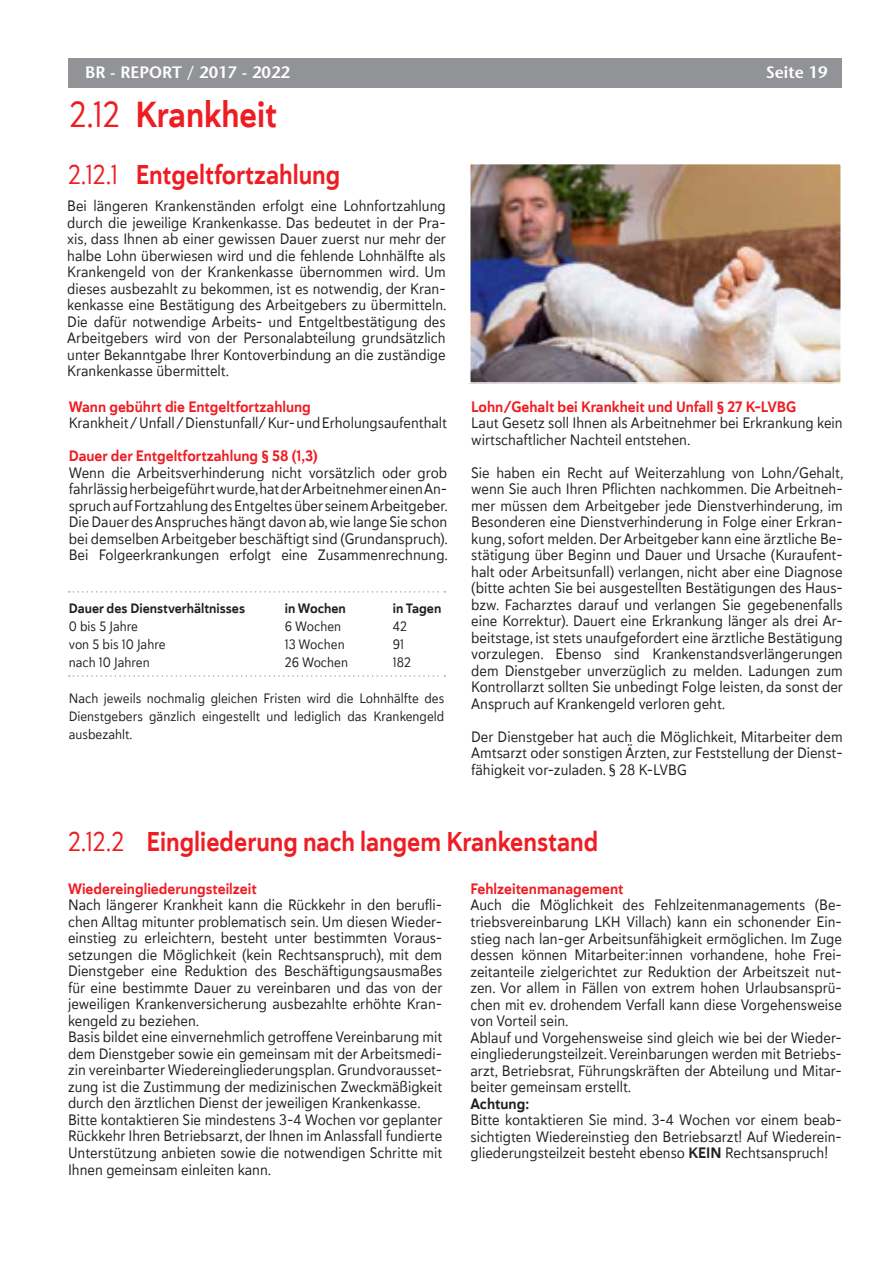
<style>
.page{position:relative;width:893px;height:1263px;background:#fff}
.page>*{position:absolute;margin:0;border:0;box-sizing:border-box;transform-origin:0 0}
.Überschrift_24{font:700 36px "Haboro Sans";color:#ee1d23;scale:.9 1}
.Überschrift_18{font:700 27px "Haboro Sans";color:#ee1d23;scale:.9 1}
.t1{font:600 16.5px "Stone Sans";color:#fff}
.Fließtext_ohne_GR{font:15px/16.5px "Haboro Sans";color:#231f20;text-align:justify}
.Fließtext_ohne_GR-2{font:700 15px "Haboro Sans";color:#ee1d23}
.Fließtext_ohne_GR-3{font:700 15px "Haboro Sans";color:#231f20}
.Fließtext_ohne_GR-4{font:13.5px/18px "Haboro Sans";color:#231f20;text-align:justify}
.Fließtext_ohne_GR-5{font:700 13.5px "Haboro Sans";color:#231f20}
.s1{font-weight:400}
.s2{font-weight:700}
</style>
<div class="page">
<div style="left:68px;top:58px;width:774px;height:29px;background:#919396"></div>
<img style="left:472px;top:166px;width:367px;height:215px">
<div style="left:469px;top:163px;width:373px;height:221px;border:2px solid #fff"></div>
<svg style="left:69px;top:591px;width:376px;height:2px"></svg>
<svg style="left:69px;top:675px;width:376px;height:2px"></svg>
<p class="t1" style="left:85px;top:62px;width:206px">BR - REPORT / 2017 - 2022</p>
<p class="t1" style="left:766px;top:62px;width:63px">Seite 19</p>
<p class="Überschrift_24" style="left:70px;top:91px;width:232px"><span class="s1">2.12</span> Krankheit</p>
<p class="Überschrift_18" style="left:68px;top:157px;width:304px"><span class="s1">2.12.1</span> Entgeltfortzahlung</p>
<p class="Fließtext_ohne_GR" style="left:67px;top:198px;width:381px">Bei längeren Krankenständen erfolgt eine Lohnfortzahlung durch die jeweilige Krankenkasse. Das bedeutet in der Pra&shy;xis, dass Ihnen ab einer gewissen Dauer zuerst nur mehr der halbe Lohn überwiesen wird und die fehlende Lohnhälfte als Krankengeld von der Krankenkasse übernommen wird. Um dieses ausbezahlt zu bekommen, ist es notwendig, der Kran&shy;kenkasse eine Bestätigung des Arbeitgebers zu übermitteln.<br>Die dafür notwendige Arbeits- und Entgeltbestätigung des Arbeitgebers wird von der Personalabteilung grundsätzlich unter Bekanntgabe Ihrer Kontoverbindung an die zuständige Krankenkasse übermittelt.</p>
<p class="Fließtext_ohne_GR-2" style="left:69px;top:397px;width:244px">Wann gebührt die Entgeltfortzahlung</p>
<p class="Fließtext_ohne_GR" style="left:69px;top:415px;width:380px">Krankheit / Unfall / Dienstunfall/ Kur- und Erholungsaufenthalt</p>
<p class="Fließtext_ohne_GR-2" style="left:69px;top:446px;width:251px">Dauer der Entgeltfortzahlung § 58 (1,3)</p>
<p class="Fließtext_ohne_GR" style="left:69px;top:464px;width:381px">Wenn die Arbeitsverhinderung nicht vorsätzlich oder grob fahrlässig herbeigeführt wurde, hat der Arbeitnehmer einen An&shy;spruch auf Fortzahlung des Entgeltes über seinem Arbeitgeber.<br>Die Dauer des Anspruches hängt davon ab, wie lange Sie schon bei demselben Arbeitgeber beschäftigt sind (Grundanspruch).<br>Bei Folgeerkrankungen erfolgt eine Zusammenrechnung.</p>
<p class="Fließtext_ohne_GR-5" style="left:69px;top:599px;width:178px">Dauer des Dienstverhältnisses</p>
<p class="Fließtext_ohne_GR-5" style="left:285px;top:599px;width:63px">in Wochen</p>
<p class="Fließtext_ohne_GR-5" style="left:393px;top:599px;width:50px">in Tagen</p>
<p class="Fließtext_ohne_GR-4" style="left:69px;top:617px;width:71px">0 bis 5 Jahre</p>
<p class="Fließtext_ohne_GR-4" style="left:285px;top:617px;width:58px">6 Wochen</p>
<p class="Fließtext_ohne_GR-4" style="left:393px;top:617px;width:16px">42</p>
<p class="Fließtext_ohne_GR-4" style="left:69px;top:635px;width:98px">von 5 bis 10 Jahre</p>
<p class="Fließtext_ohne_GR-4" style="left:285px;top:635px;width:61px">13 Wochen</p>
<p class="Fließtext_ohne_GR-4" style="left:393px;top:635px;width:13px">91</p>
<p class="Fließtext_ohne_GR-4" style="left:69px;top:653px;width:82px">nach 10 Jahren</p>
<p class="Fließtext_ohne_GR-4" style="left:285px;top:653px;width:65px">26 Wochen</p>
<p class="Fließtext_ohne_GR-4" style="left:393px;top:653px;width:20px">182</p>
<p class="Fließtext_ohne_GR-4" style="left:69px;top:689px;width:377px">Nach jeweils nochmalig gleichen Fristen wird die Lohnhälfte des Dienstgebers gänzlich eingestellt und lediglich das Krankengeld ausbezahlt.</p>
<p class="Fließtext_ohne_GR-2" style="left:471px;top:397px;width:327px">Lohn/Gehalt bei Krankheit und Unfall § 27 K-LVBG</p>
<p class="Fließtext_ohne_GR" style="left:471px;top:415px;width:373px">Laut Gesetz soll Ihnen als Arbeitnehmer bei Erkrankung kein wirtschaftlicher Nachteil entstehen.</p>
<p class="Fließtext_ohne_GR" style="left:471px;top:464px;width:374px">Sie haben ein Recht auf Weiterzahlung von Lohn/Gehalt, wenn Sie auch Ihren Pflichten nachkommen. Die Arbeitneh&shy;mer müssen dem Arbeitgeber jede Dienstverhinderung, im Besonderen eine Dienstverhinderung in Folge einer Erkran&shy;kung, sofort melden. Der Arbeitgeber kann eine ärztliche Be&shy;stätigung über Beginn und Dauer und Ursache (Kuraufent&shy;halt oder Arbeitsunfall) verlangen, nicht aber eine Diagnose (bitte achten Sie bei ausgestellten Bestätigungen des Haus&shy;bzw. Facharztes darauf und verlangen Sie gegebenenfalls eine Korrektur). Dauert eine Erkrankung länger als drei Ar&shy;beitstage, ist stets unaufgefordert eine ärztliche Bestätigung vorzulegen. Ebenso sind Krankenstandsverlängerungen dem Dienstgeber unverzüglich zu melden. Ladungen zum Kontrollarzt sollten Sie unbedingt Folge leisten, da sonst der Anspruch auf Krankengeld verloren geht.</p>
<p class="Fließtext_ohne_GR" style="left:471px;top:728px;width:373px">Der Dienstgeber hat auch die Möglichkeit, Mitarbeiter dem Amtsarzt oder sonstigen Ärzten, zur Feststellung der Dienst&shy;fähigkeit vor-zuladen. § 28 K-LVBG</p>
<p class="Überschrift_18" style="left:68px;top:823px;width:590px"><span class="s1">2.12.2</span> Eingliederung nach langem Krankenstand</p>
<p class="Fließtext_ohne_GR-2" style="left:68px;top:879px;width:190px">Wiedereingliederungsteilzeit</p>
<p class="Fließtext_ohne_GR" style="left:68px;top:897px;width:376px">Nach längerer Krankheit kann die Rückkehr in den berufli&shy;chen Alltag mitunter problematisch sein. Um diesen Wieder&shy;einstieg zu erleichtern, besteht unter bestimmten Voraus&shy;setzungen die Möglichkeit (kein Rechtsanspruch), mit dem Dienstgeber eine Reduktion des Beschäftigungsausmaßes für eine bestimmte Dauer zu vereinbaren und das von der jeweiligen Krankenversicherung ausbezahlte erhöhte Kran&shy;kengeld zu beziehen.</p>
<p class="Fließtext_ohne_GR" style="left:68px;top:1029px;width:376px">Basis bildet eine einvernehmlich getroffene Vereinbarung mit dem Dienstgeber sowie ein gemeinsam mit der Arbeitsmedi&shy;zin vereinbarter Wiedereingliederungsplan. Grundvorausset&shy;zung ist die Zustimmung der medizinischen Zweckmäßigkeit durch den ärztlichen Dienst der jeweiligen Krankenkasse.</p>
<p class="Fließtext_ohne_GR" style="left:68px;top:1111px;width:376px">Bitte kontaktieren Sie mindestens 3-4 Wochen vor geplanter Rückkehr Ihren Betriebsarzt, der Ihnen im Anlassfall fundierte Unterstützung anbieten sowie die notwendigen Schritte mit Ihnen gemeinsam einleiten kann.</p>
<p class="Fließtext_ohne_GR-2" style="left:470px;top:879px;width:155px">Fehlzeitenmanagement</p>
<p class="Fließtext_ohne_GR" style="left:470px;top:897px;width:373px">Auch die Möglichkeit des Fehlzeitenmanagements (Be&shy;triebsvereinbarung LKH Villach) kann ein schonender Ein&shy;stieg nach lan-ger Arbeitsunfähigkeit ermöglichen. Im Zuge dessen können Mitarbeiter:innen vorhandene, hohe Frei&shy;zeitanteile zielgerichtet zur Reduktion der Arbeitszeit nut&shy;zen. Vor allem in Fällen von extrem hohen Urlaubsansprü&shy;chen mit ev. drohendem Verfall kann diese Vorgehensweise von Vorteil sein.</p>
<p class="Fließtext_ohne_GR" style="left:470px;top:1029px;width:373px">Ablauf und Vorgehensweise sind gleich wie bei der Wieder&shy;eingliederungsteilzeit. Vereinbarungen werden mit Betriebs&shy;arzt, Betriebsrat, Führungskräften der Abteilung und Mitar&shy;beiter gemeinsam erstellt.</p>
<p class="Fließtext_ohne_GR-3" style="left:470px;top:1093px;width:60px">Achtung:</p>
<p class="Fließtext_ohne_GR" style="left:470px;top:1111px;width:373px">Bitte kontaktieren Sie mind. 3-4 Wochen vor einem beab&shy;sichtigten Wiedereinstieg den Betriebsarzt! Auf Wiederein&shy;gliederungsteilzeit besteht ebenso <span class="s2">KEIN</span> Rechtsanspruch!</p>
</div>
